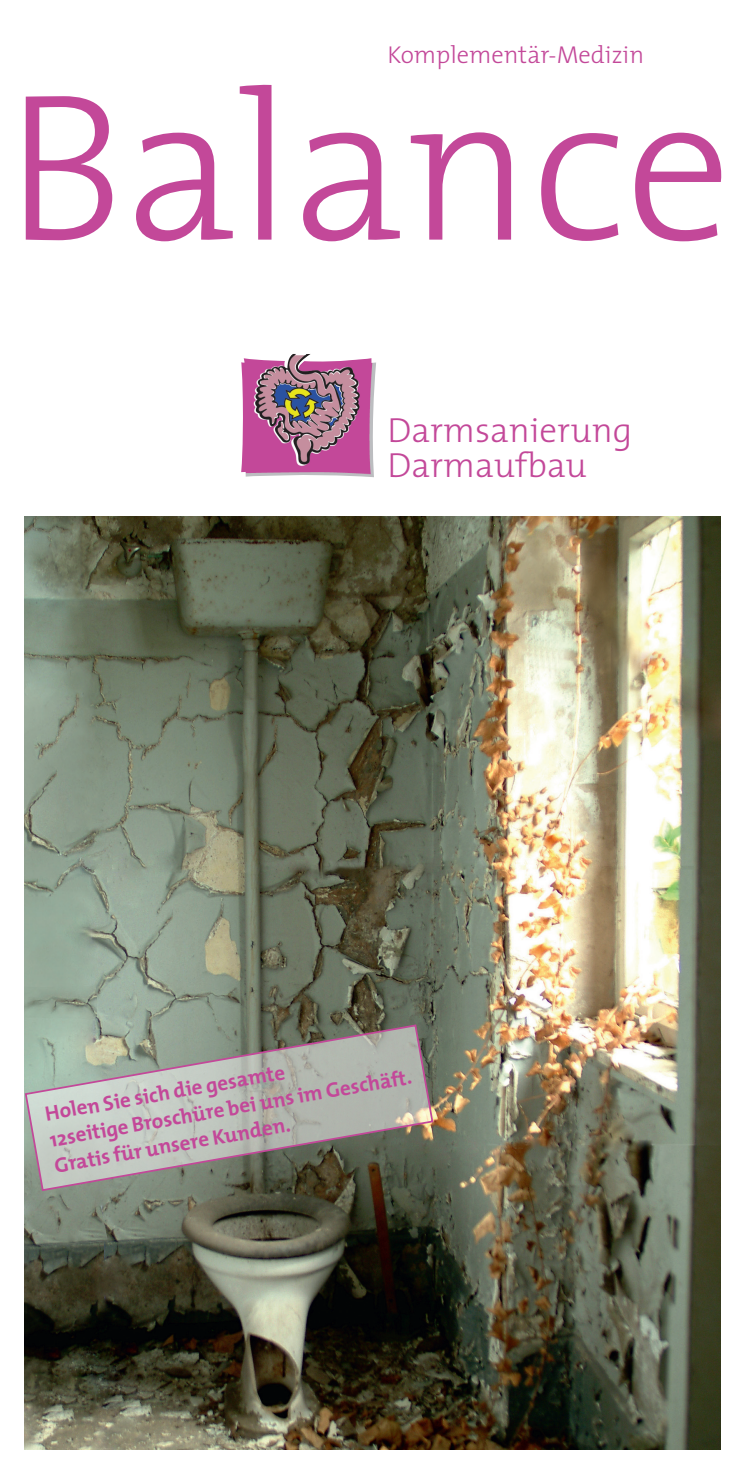
<style>
.page{position:relative;width:745px;height:1474px;background:#fff}
.page>*{position:absolute;margin:0;border:0;box-sizing:border-box;transform-origin:0 0}
.t1{font:300 211.75px "The Mix";color:#c34899}
.t2{font:300 35px/35px "The Mix";color:#c34899}
.t3{font:300 24.5px "The Mix";color:#c34899}
.t4{font:700 21px/26.2px "The Mix";color:#c34899}
</style>
<div class="page">
<img style="left:25px;top:516px;width:694px;height:932px">
<img style="left:241px;top:354px;width:135px;height:123px">
<svg style="left:24px;top:1023px;width:410px;height:169px"></svg>
<p class="t3" style="left:387px;top:34px;width:258px">Komplementär-Medizin</p>
<h1 class="t1" style="left:5px;top:-7px;width:727px">Balance</h1>
<h2 class="t2" style="left:387px;top:411px;width:246px">Darmsanierung<br>Darmaufbau</h2>
<p class="t4" style="left:43px;top:1100px;width:368px;rotate:-10deg">Holen Sie sich die gesamte<br>12seitige Broschüre bei uns im Geschäft.<br>Gratis für unsere Kunden.</p>
</div>
